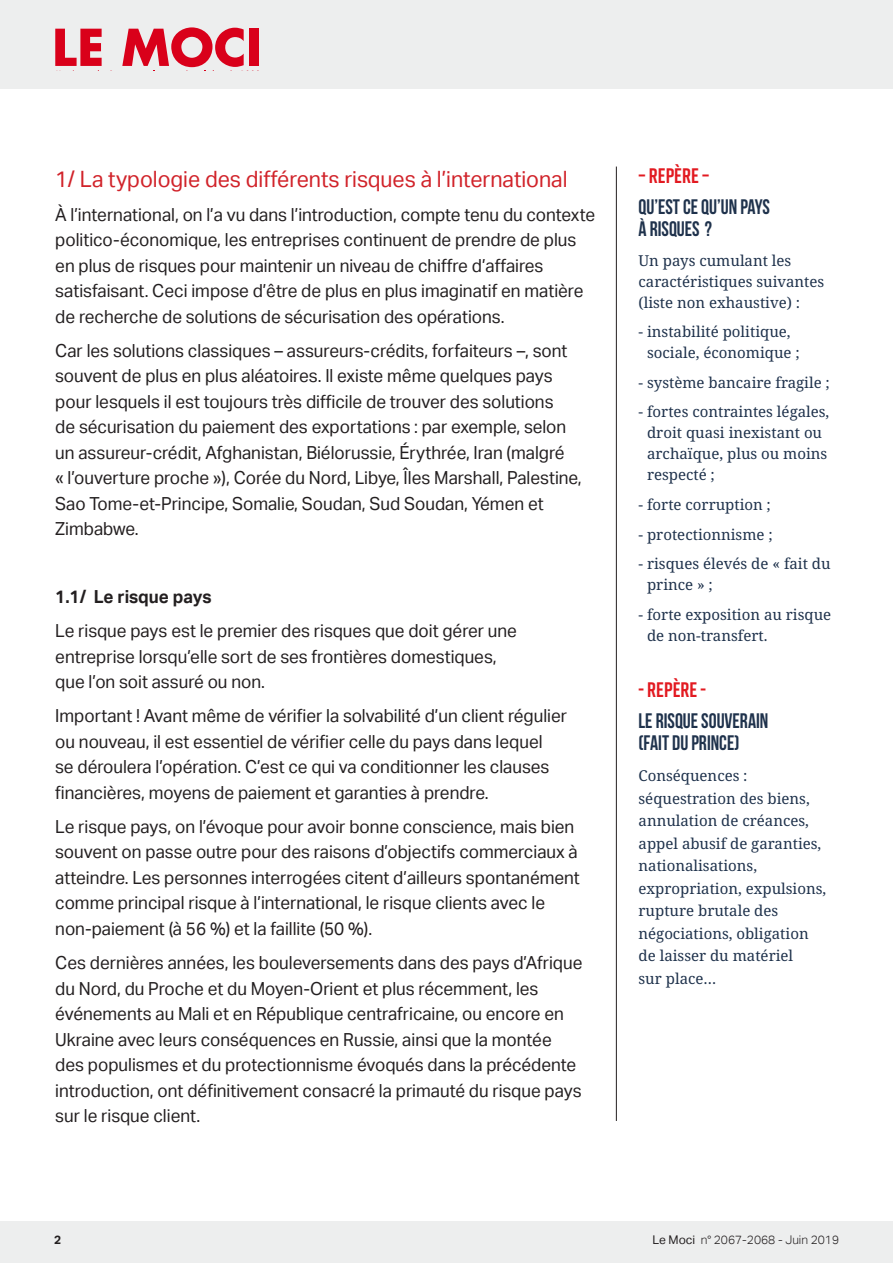
<style>
.page{position:relative;width:893px;height:1263px;background:#fff}
.page>*{position:absolute;margin:0;border:0;box-sizing:border-box;transform-origin:0 0}
.Inter{font:22.5px "Aktiv Grotesk";color:#d1232a;scale:.95 1}
.Texte{font:21px/22.5px "Bebas Neue";color:#1f324c;scale:.95 1}
.Texte-2{font:700 21px "Rift";color:#e21a21;scale:.95 1}
.Texte-3{font:18px/25.5px "Aktiv Grotesk";color:#231f20;scale:.95 1}
.Texte-4{font:700 18px "Aktiv Grotesk";color:#231f20;scale:.95 1}
.Texte-5{font:15px/22.5px "Noto Serif";color:#1f324c}
.t1{font:300 12px "Aktiv Grotesk";color:#231f20}
.t2{font:700 12px "Aktiv Grotesk";color:#231f20}
.s1{font-weight:400}
</style>
<div class="page">
<div style="left:0;top:0;width:893px;height:89px;background:#edeeee"></div>
<div style="left:0;top:1221px;width:893px;height:42px;background:#edeeee"></div>
<svg style="left:55px;top:29px;width:47px;height:42px"></svg>
<svg style="left:122px;top:27px;width:122px;height:44px"></svg>
<div style="left:250px;top:29px;width:9px;height:37px;background:#d9001a"></div>
<hr style="left:616px;top:167px;width:1px;height:954px;background:#231f20">
<p class="Inter" style="left:55px;top:166px;width:541px">1/ La typologie des différents risques à l’international</p>
<p class="Texte-3" style="left:55px;top:202px;width:570px">À l’international, on l’a vu dans l’introduction, compte tenu du contexte politico-économique, les entreprises continuent de prendre de plus en plus de risques pour maintenir un niveau de chiffre d’affaires satisfaisant. Ceci impose d’être de plus en plus imaginatif en matière de recherche de solutions de sécurisation des opérations.</p>
<p class="Texte-3" style="left:55px;top:338px;width:556px">Car les solutions classiques – assureurs-crédits, forfaiteurs –, sont souvent de plus en plus aléatoires. Il existe même quelques pays pour lesquels il est toujours très difficile de trouver des solutions<br>de sécurisation du paiement des exportations : par exemple, selon un assureur-crédit, Afghanistan, Biélorussie, Érythrée, Iran (malgré<br>« l’ouverture proche »), Corée du Nord, Libye, Îles Marshall, Palestine, Sao Tome-et-Principe, Somalie, Soudan, Sud Soudan, Yémen et Zimbabwe.</p>
<p class="Texte-4" style="left:55px;top:587px;width:166px">1.1/ Le risque pays</p>
<p class="Texte-3" style="left:55px;top:618px;width:488px">Le risque pays est le premier des risques que doit gérer une entreprise lorsqu’elle sort de ses frontières domestiques, que l’on soit assuré ou non.</p>
<p class="Texte-3" style="left:55px;top:703px;width:540px">Important ! Avant même de vérifier la solvabilité d’un client régulier ou nouveau, il est essentiel de vérifier celle du pays dans lequel<br>se déroulera l’opération. C’est ce qui va conditionner les clauses financières, moyens de paiement et garanties à prendre.</p>
<p class="Texte-3" style="left:55px;top:814px;width:554px">Le risque pays, on l’évoque pour avoir bonne conscience, mais bien souvent on passe outre pour des raisons d’objectifs commerciaux à atteindre. Les personnes interrogées citent d’ailleurs spontanément comme principal risque à l’international, le risque clients avec le non-paiement (à 56 %) et la faillite (50 %).</p>
<p class="Texte-3" style="left:55px;top:950px;width:556px">Ces dernières années, les bouleversements dans des pays d’Afrique du Nord, du Proche et du Moyen-Orient et plus récemment, les événements au Mali et en République centrafricaine, ou encore en Ukraine avec leurs conséquences en Russie, ainsi que la montée des populismes et du protectionnisme évoqués dans la précédente introduction, ont définitivement consacré la primauté du risque pays sur le risque client.</p>
<p class="Texte-2" style="left:639px;top:161px;width:76px">– REPÈRE –</p>
<p class="Texte" style="left:639px;top:195px;width:140px">QU’EST CE QU’UN PAYS<br>À RISQUES ?</p>
<p class="Texte-5" style="left:639px;top:250px;width:187px;line-height:21px">Un pays cumulant les caractéristiques suivantes (liste non exhaustive) :</p>
<p class="Texte-5" style="left:639px;top:322px;width:163px;line-height:21px;text-align:center">- instabilité politique, sociale, économique ;</p>
<p class="Texte-5" style="left:639px;top:372px;width:193px">- système bancaire fragile ;</p>
<p class="Texte-5" style="left:647px;top:402px;width:184px;line-height:21px;text-indent:-9px">- fortes contraintes légales, droit quasi inexistant ou archaïque, plus ou moins respecté ;</p>
<p class="Texte-5" style="left:639px;top:494px;width:134px">- forte corruption ;</p>
<p class="Texte-5" style="left:639px;top:523px;width:136px">- protectionnisme ;</p>
<p class="Texte-5" style="left:647px;top:554px;width:185px;line-height:21px;text-indent:-9px">- risques élevés de « fait du prince » ;</p>
<p class="Texte-5" style="left:647px;top:604px;width:186px;line-height:21px;text-indent:-9px">- forte exposition au risque de non-transfert.</p>
<p class="Texte-2" style="left:639px;top:674px;width:73px">- REPÈRE -</p>
<p class="Texte" style="left:639px;top:709px;width:138px">LE RISQUE SOUVERAIN (FAIT DU PRINCE)</p>
<p class="Texte-5" style="left:639px;top:765px;width:189px">Conséquences : séquestration des biens, annulation de créances, appel abusif de garanties, nationalisations, expropriation, expulsions, rupture brutale des négociations, obligation de laisser du matériel<br>sur place…</p>
<p class="t2" style="left:54px;top:1233px;width:9px">2</p>
<p class="t1" style="left:652px;top:1233px;width:188px"><span class="s1">Le Moci</span> n° 2067-2068 - Juin 2019</p>
</div>
